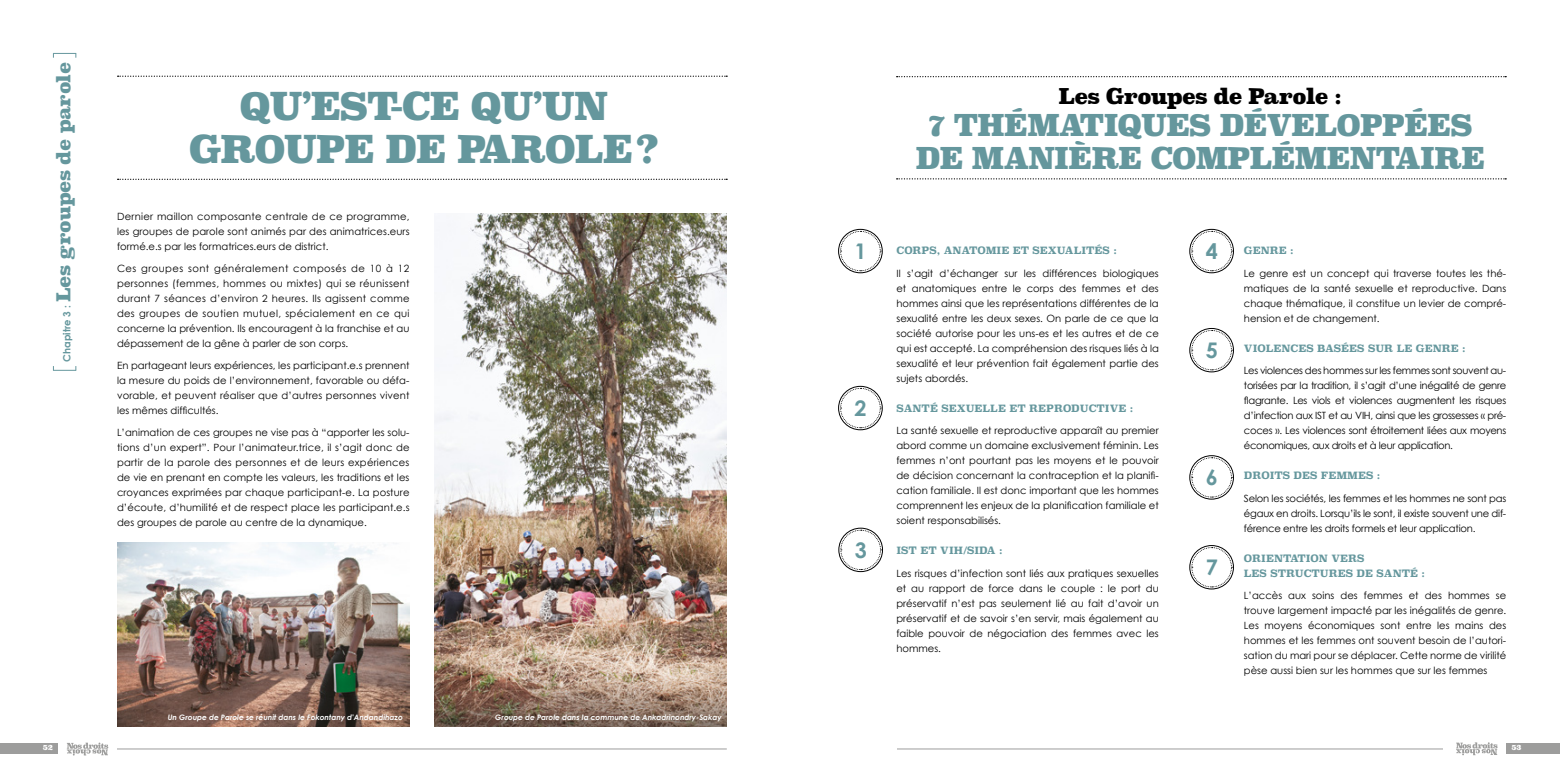
<style>
.page{position:relative;width:1560px;height:780px;background:#fff}
.page>*{position:absolute;margin:0;border:0;box-sizing:border-box;transform-origin:0 0}
.t1{font:900 37.5px/42.5px "Superclarendon";letter-spacing:-.04em;color:#65979d;text-align:center}
.t2{font:900 29.38px/32.5px "Superclarendon";letter-spacing:-.04em;color:#65979d;text-align:center}
.t3{font:700 21.5px "Century Gothic";color:#65979d}
.t4{font:900 21.25px "Superclarendon";letter-spacing:-.04em;color:#000}
.t5{font:900 18.75px "Superclarendon";letter-spacing:-.03em;color:#65979d}
.t6{font:10px/15px "Century Gothic";color:#000;text-align:justify}
.t7{font:700 10px/15px "Superclarendon";color:#65979d}
.t8{font:italic 700 7.5px "Century Gothic";color:#fff}
.t9{font:900 7.5px "Superclarendon";color:#fff}
.s1{font-family:"Century Gothic";font-weight:700;font-size:10px}
</style>
<div class="page">
<hr style="left:117px;top:748px;width:609px;height:1px;background:#9d9d9c">
<hr style="left:896px;top:748px;width:546px;height:1px;background:#9d9d9c">
<div style="left:0;top:742px;width:58px;height:11px;background:#9d9d9c"></div>
<div style="left:1505px;top:742px;width:54px;height:11px;background:#9d9d9c"></div>
<svg style="left:67px;top:742px;width:41px;height:13px"></svg>
<svg style="left:1456px;top:742px;width:41px;height:13px"></svg>
<svg style="left:53px;top:53px;width:24px;height:5px"></svg>
<svg style="left:53px;top:366px;width:24px;height:5px"></svg>
<svg style="left:118px;top:76px;width:609px;height:1px"></svg>
<svg style="left:118px;top:179px;width:609px;height:1px"></svg>
<img style="left:434px;top:213px;width:292px;height:513px">
<img style="left:118px;top:542px;width:291px;height:184px">
<svg style="left:896px;top:76px;width:609px;height:1px"></svg>
<svg style="left:896px;top:178px;width:609px;height:1px"></svg>
<div style="left:838px;top:229px;width:44px;height:44px;border:1px solid #000;border-radius:50%"></div>
<svg style="left:840px;top:231px;width:41px;height:40px"></svg>
<div style="left:838px;top:386px;width:44px;height:44px;border:1px solid #000;border-radius:50%"></div>
<svg style="left:840px;top:388px;width:41px;height:40px"></svg>
<div style="left:838px;top:528px;width:44px;height:43px;border:1px solid #000;border-radius:50%"></div>
<svg style="left:840px;top:529px;width:41px;height:41px"></svg>
<div style="left:1189px;top:229px;width:44px;height:44px;border:1px solid #000;border-radius:50%"></div>
<svg style="left:1191px;top:231px;width:41px;height:40px"></svg>
<div style="left:1189px;top:328px;width:44px;height:44px;border:1px solid #000;border-radius:50%"></div>
<svg style="left:1191px;top:330px;width:41px;height:40px"></svg>
<div style="left:1189px;top:455px;width:44px;height:44px;border:1px solid #000;border-radius:50%"></div>
<svg style="left:1191px;top:457px;width:41px;height:41px"></svg>
<div style="left:1189px;top:545px;width:44px;height:44px;border:1px solid #000;border-radius:50%"></div>
<svg style="left:1191px;top:547px;width:41px;height:40px"></svg>
<h3 class="t5" style="left:51px;top:361px;width:301px;rotate:-90deg"><span class="s1">Chapitre 3 :</span> Les groupes de parole</h3>
<h1 class="t1" style="left:189px;top:88px;width:472px">QU’EST-CE QU’UN<br>GROUPE DE PAROLE?</h1>
<p class="t6" style="left:117px;top:208px;width:294px">Dernier maillon composante centrale de ce programme, les groupes de parole sont animés par des animatrices.eurs formé.e.s par les formatrices.eurs de district.</p>
<p class="t6" style="left:117px;top:260px;width:294px">Ces groupes sont généralement composés de 10 à 12 personnes (femmes, hommes ou mixtes) qui se réunissent durant 7 séances d’environ 2 heures. Ils agissent comme des groupes de soutien mutuel, spécialement en ce qui concerne la prévention. Ils encouragent à la franchise et au dépassement de la gêne à parler de son corps.</p>
<p class="t6" style="left:117px;top:357px;width:294px">En partageant leurs expériences, les participant.e.s prennent la mesure du poids de l’environnement, favorable ou défa&shy;vorable, et peuvent réaliser que d’autres personnes vivent les mêmes difficultés.</p>
<p class="t6" style="left:117px;top:424px;width:294px">L’animation de ces groupes ne vise pas à “apporter les solu&shy;tions d’un expert”. Pour l’animateur.trice, il s’agit donc de partir de la parole des personnes et de leurs expériences de vie en prenant en compte les valeurs, les traditions et les croyances exprimées par chaque participant-e. La posture d’écoute, d’humilité et de respect place les participant.e.s des groupes de parole au centre de la dynamique.</p>
<p class="t8" style="left:168px;top:712px;width:236px">Un Groupe de Parole se réunit dans le Fokontany d'Andandihazo</p>
<p class="t8" style="left:495px;top:712px;width:228px">Groupe de Parole dans la commune de Ankadrinondry-Sakay</p>
<h3 class="t3" style="left:854px;top:237px;width:14px">1</h3>
<h3 class="t3" style="left:854px;top:394px;width:14px">2</h3>
<h3 class="t3" style="left:854px;top:536px;width:14px">3</h3>
<h3 class="t4" style="left:1058px;top:81px;width:285px">Les Groupes de Parole :</h3>
<h2 class="t2" style="left:915px;top:111px;width:571px">7 THÉMATIQUES DÉVELOPPÉES<br>DE MANIÈRE COMPLÉMENTAIRE</h2>
<p class="t7" style="left:896px;top:243px;width:222px">CORPS, ANATOMIE ET SEXUALITÉS :</p>
<p class="t6" style="left:896px;top:265px;width:264px">Il s’agit d’échanger sur les différences biologiques et anatomiques entre le corps des femmes et des hommes ainsi que les représentations différentes de la sexualité entre les deux sexes. On parle de ce que la société autorise pour les uns-es et les autres et de ce qui est accepté. La compréhension des risques liés à la sexualité et leur prévention fait également partie des sujets abordés.</p>
<p class="t7" style="left:896px;top:401px;width:238px">SANTÉ SEXUELLE ET REPRODUCTIVE :</p>
<p class="t6" style="left:896px;top:423px;width:264px">La santé sexuelle et reproductive apparaît au premier abord comme un domaine exclusivement féminin. Les femmes n’ont pourtant pas les moyens et le pouvoir de décision concernant la contraception et la planifi&shy;cation familiale. Il est donc important que les hommes comprennent les enjeux de la planification familiale et soient responsabilisés.</p>
<p class="t7" style="left:896px;top:543px;width:108px">IST ET VIH/SIDA :</p>
<p class="t6" style="left:896px;top:565px;width:264px">Les risques d’infection sont liés aux pratiques sexuelles et au rapport de force dans le couple : le port du préservatif n’est pas seulement lié au fait d’avoir un préservatif et de savoir s’en servir, mais également au faible pouvoir de négociation des femmes avec les hommes.</p>
<h3 class="t3" style="left:1205px;top:237px;width:14px">4</h3>
<h3 class="t3" style="left:1205px;top:336px;width:14px">5</h3>
<h3 class="t3" style="left:1205px;top:464px;width:14px">6</h3>
<h3 class="t3" style="left:1205px;top:553px;width:14px">7</h3>
<p class="t7" style="left:1243px;top:243px;width:51px">GENRE :</p>
<p class="t6" style="left:1243px;top:265px;width:264px">Le genre est un concept qui traverse toutes les thé&shy;matiques de la santé sexuelle et reproductive. Dans chaque thématique, il constitue un levier de compré&shy;hension et de changement.</p>
<p class="t7" style="left:1243px;top:341px;width:223px">VIOLENCES BASÉES SUR LE GENRE :</p>
<p class="t6" style="left:1243px;top:363px;width:264px">Les violences des hommes sur les femmes sont souvent au&shy;torisées par la tradition, il s’agit d’une inégalité de genre flagrante. Les viols et violences augmentent les risques d’infection aux IST et au VIH, ainsi que les grossesses « pré&shy;coces ». Les violences sont étroitement liées aux moyens économiques, aux droits et à leur application.</p>
<p class="t7" style="left:1243px;top:468px;width:138px">DROITS DES FEMMES :</p>
<p class="t6" style="left:1243px;top:490px;width:264px">Selon les sociétés, les femmes et les hommes ne sont pas égaux en droits. Lorsqu’ils le sont, il existe souvent une dif&shy;férence entre les droits formels et leur application.</p>
<p class="t7" style="left:1243px;top:551px;width:183px">ORIENTATION VERS<br>LES STRUCTURES DE SANTÉ :</p>
<p class="t6" style="left:1243px;top:588px;width:264px">L’accès aux soins des femmes et des hommes se trouve largement impacté par les inégalités de genre.<br>Les moyens économiques sont entre les mains des hommes et les femmes ont souvent besoin de l’autori&shy;sation du mari pour se déplacer. Cette norme de virilité pèse aussi bien sur les hommes que sur les femmes</p>
<p class="t9" style="left:43px;top:742px;width:12px">52</p>
<p class="t9" style="left:1510px;top:742px;width:12px">53</p>
</div>
